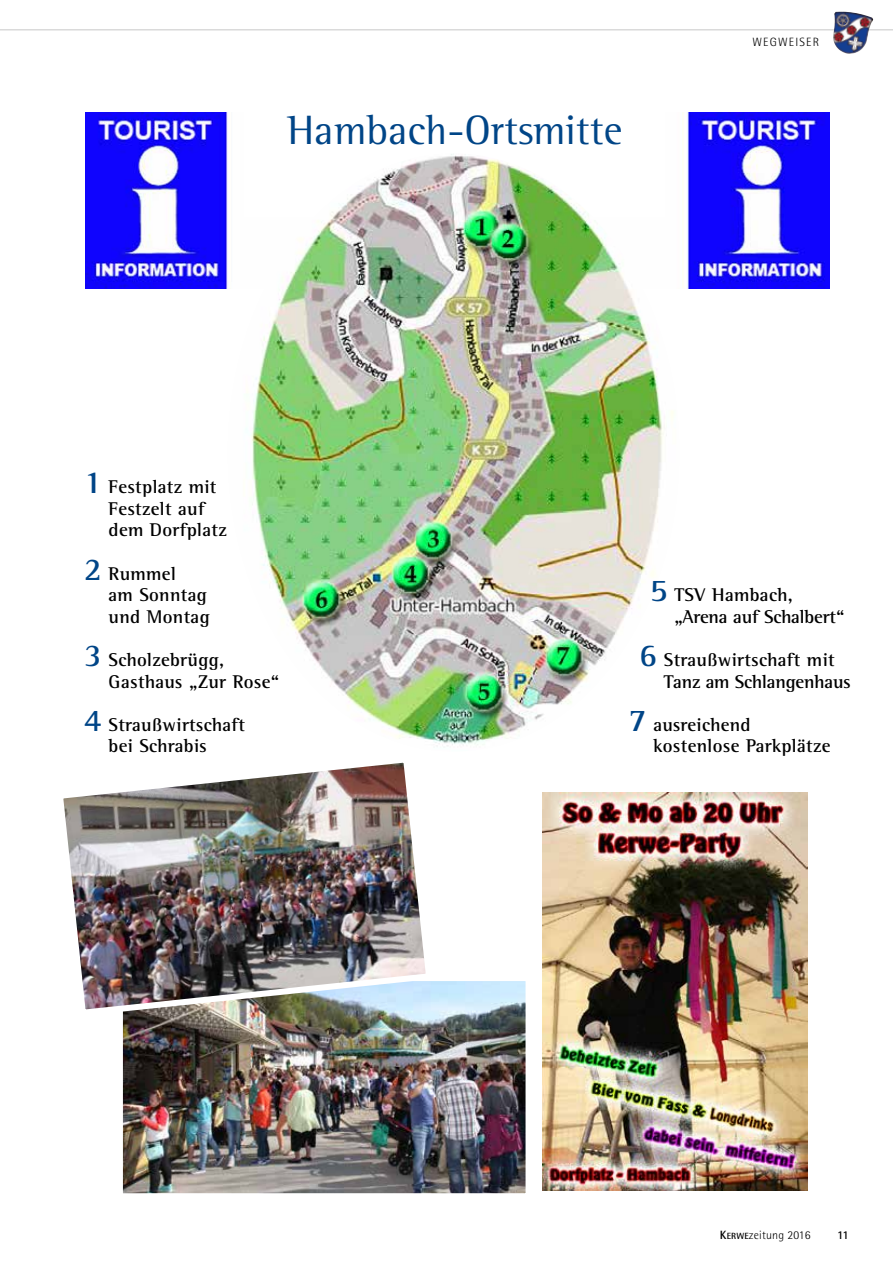
<style>
.page{position:relative;width:893px;height:1263px;background:#fff}
.page>*{position:absolute;margin:0;border:0;box-sizing:border-box;transform-origin:0 0}
.t1{font:42px "Rotis Semi Serif Std";color:#004587}
.t2{font:700 18.9px/21.6px "Rotis Semi Serif Std";letter-spacing:.015em;color:#000}
.t3{font:700 18.9px/21.6px "Rotis Semi Serif Std";letter-spacing:-.005em;color:#000}
.t4{font:700 18.9px/21.6px "Rotis Semi Serif Std";letter-spacing:-.01em;color:#000}
.t5{font:300 12px "Rotis Semi Sans Std";letter-spacing:.015em;color:#000}
.t6{font:300 12px "Rotis Semi Sans Std";letter-spacing:.1em;color:#000}
.t7{font:700 12px "Rotis Sans Serif Std";color:#000}
.s1{font-size:32.4px;color:#004587}
.s2{font-weight:700}
.s3{font-weight:700;font-size:9px}
</style>
<div class="page">
<hr style="left:0;top:29px;width:893px;height:2px;background:#dadada">
<img style="left:85px;top:113px;width:744px;height:175px">
<div style="left:244px;top:108px;width:421px;height:108px;background:#fff"></div>
<img style="left:228px;top:153px;width:451px;height:593px">
<img style="left:542px;top:792px;width:266px;height:399px">
<img style="left:124px;top:982px;width:400px;height:210px">
<div style="left:117px;top:975px;width:414px;height:224px;border:6px solid #fff"></div>
<img style="left:63px;top:762px;width:373px;height:257px">
<h1 class="t1" style="left:287px;top:105px;width:337px">Hambach-Ortsmitte</h1>
<p class="t6" style="left:752px;top:35px;width:68px">WEGWEISER</p>
<p class="t2" style="left:109px;top:476px;width:120px;text-indent:-25px"><span class="s1">1</span> Festplatz mit<br>Festzelt auf dem Dorfplatz</p>
<p class="t2" style="left:109px;top:562px;width:103px;text-indent:-25px"><span class="s1">2</span> Rummel<br>am Sonntag und Montag</p>
<p class="t2" style="left:109px;top:649px;width:172px;text-indent:-25px"><span class="s1">3</span> Scholzebrügg,<br>Gasthaus „Zur Rose“</p>
<p class="t2" style="left:109px;top:713px;width:138px;text-indent:-25px"><span class="s1">4</span> Straußwirtschaft bei Schrabis</p>
<p class="t4" style="left:674px;top:584px;width:172px;text-indent:-25px"><span class="s1">5</span> TSV Hambach, „Arena auf Schalbert“</p>
<p class="t3" style="left:664px;top:649px;width:188px;text-indent:-25px"><span class="s1">6</span> Straußwirtschaft mit<br>Tanz am Schlangenhaus</p>
<p class="t2" style="left:653px;top:713px;width:179px;text-indent:-25px"><span class="s1">7</span> ausreichend kostenlose Parkplätze</p>
<p class="t5" style="left:720px;top:1228px;width:92px"><span class="s2">K</span><span class="s3">ERWE</span>zeitung 2016</p>
<p class="t7" style="left:837px;top:1227px;width:13px">11</p>
</div>
